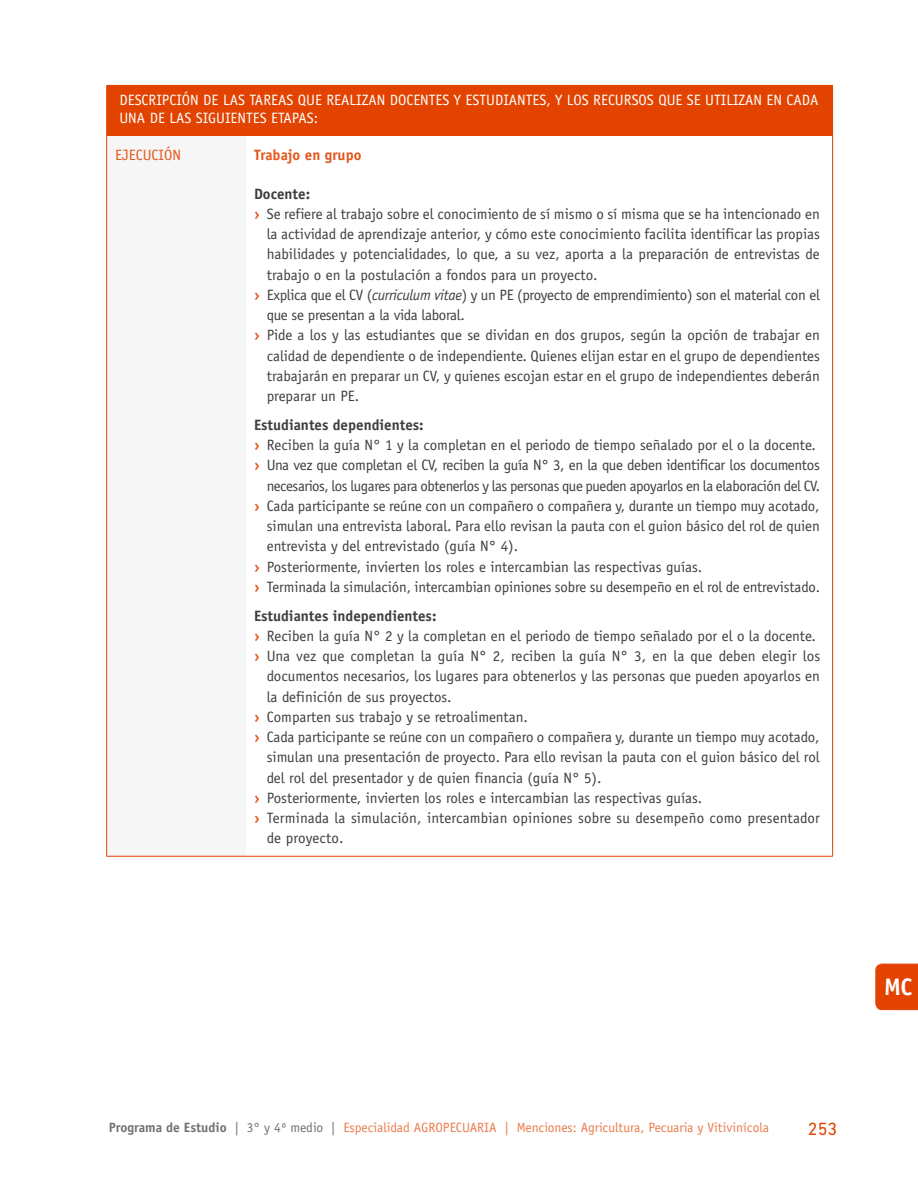
<style>
.page{position:relative;width:918px;height:1188px;background:#fff}
.page>*{position:absolute;margin:0;border:0;box-sizing:border-box;transform-origin:0 0}
.t1{font:700 24px "Officina Sans";color:#fff}
.t2{font:18px "DIN Next LT Pro";color:#e24301}
.t3{font:15px "Officina Sans";color:#3e3d40}
.t4{font:15px "Officina Sans";letter-spacing:-.02em;color:#3e3d40}
.t5{font:15px "Officina Sans";color:#fff}
.t6{font:15px "Officina Sans";letter-spacing:-.025em;color:#3e3d40}
.t7{font:700 15px "Officina Sans";color:#3e3d40}
.t8{font:700 15px "Officina Sans";color:#e5561b}
.t9{font:15px "Officina Sans";color:#e5561b}
.t10{font:13.5px "Officina Sans";color:#eb7c4d}
.s1{font-weight:700;color:#e5561b}
.s2{font-style:italic}
.s3{font-weight:700;color:#707172}
.s4{color:#707172}
</style>
<div class="page">
<svg style="left:875px;top:964px;width:43px;height:46px;background:#e24605"></svg>
<div style="left:107px;top:85px;width:726px;height:51px;background:#e24301"></div>
<div style="left:107px;top:136px;width:139px;height:720px;background:#f6f6f6"></div>
<hr style="left:106px;top:86px;width:1px;height:50px;background:#e24301">
<hr style="left:106px;top:856px;width:140px;height:1px;background:#e24301">
<hr style="left:246px;top:856px;width:138px;height:1px;background:#e24301">
<hr style="left:384px;top:856px;width:449px;height:1px;background:#e24301">
<hr style="left:106px;top:136px;width:1px;height:720px;background:#e24301">
<hr style="left:832px;top:136px;width:1px;height:720px;background:#e24301">
<hr style="left:106px;top:85px;width:140px;height:1px;background:#e24301">
<p class="t5" style="left:119px;top:91px;width:17px">Descr</p>
<p class="t5" style="left:156px;top:91px;width:102px">ipción de las tareas</p>
<p class="t5" style="left:298px;top:91px;width:9px">que</p>
<p class="t5" style="left:326px;top:91px;width:44px">rea lizan</p>
<p class="t5" style="left:390px;top:91px;width:9px">docentes</p>
<p class="t5" style="left:454px;top:91px;width:20px">y estud</p>
<p class="t5" style="left:503px;top:91px;width:14px">iantes</p>
<p class="t5" style="left:546px;top:91px;width:56px">, y los recursos</p>
<p class="t5" style="left:658px;top:91px;width:9px">que</p>
<p class="t5" style="left:687px;top:91px;width:60px">se utilizan</p>
<p class="t5" style="left:767px;top:91px;width:29px">en cada</p>
<p class="t5" style="left:119px;top:109px;width:10px">una</p>
<p class="t5" style="left:150px;top:109px;width:89px">de las siguientes</p>
<p class="t5" style="left:271px;top:109px;width:8px">etapas</p>
<p class="t5" style="left:314px;top:109px;width:6px">:</p>
<p class="t9" style="left:115px;top:146px;width:16px">Ejecuc</p>
<p class="t9" style="left:159px;top:146px;width:15px">ión</p>
<p class="t8" style="left:254px;top:146px;width:109px">Trabajo en grupo</p>
<p class="t7" style="left:254px;top:184px;width:58px">Docente:</p>
<p class="t3" style="left:254px;top:205px;width:567px"><span class="s1">›</span> Se refiere al trabajo sobre el conocimiento de sí mismo o sí misma que se ha intencionado en</p>
<p class="t3" style="left:267px;top:225px;width:555px">la actividad de aprendizaje anterior, y cómo este conocimiento facilita identificar las propias</p>
<p class="t3" style="left:267px;top:246px;width:555px">habilidades y potencialidades, lo que, a su vez, aporta a la preparación de entrevistas de</p>
<p class="t3" style="left:267px;top:266px;width:332px">trabajo o en la postulación a fondos para un proyecto.</p>
<p class="t4" style="left:254px;top:286px;width:568px"><span class="s1">›</span> Explica que el CV (<span class="s2">curriculum vitae</span>) y un PE (proyecto de emprendimiento) son el material con el</p>
<p class="t4" style="left:267px;top:306px;width:200px">que se presentan a la vida laboral.</p>
<p class="t3" style="left:254px;top:327px;width:567px"><span class="s1">›</span> Pide a los y las estudiantes que se dividan en dos grupos, según la opción de trabajar en</p>
<p class="t3" style="left:267px;top:347px;width:555px">calidad de dependiente o de independiente. Quienes elijan estar en el grupo de dependientes</p>
<p class="t3" style="left:267px;top:367px;width:555px">trabajarán en preparar un CV, y quienes escojan estar en el grupo de independientes deberán</p>
<p class="t3" style="left:267px;top:387px;width:94px">preparar un PE.</p>
<p class="t7" style="left:254px;top:416px;width:171px">Estudiantes dependientes:</p>
<p class="t3" style="left:254px;top:436px;width:563px"><span class="s1">›</span> Reciben la guía N° 1 y la completan en el periodo de tiempo señalado por el o la docente.</p>
<p class="t4" style="left:254px;top:457px;width:567px"><span class="s1">›</span> Una vez que completan el CV, reciben la guía N° 3, en la que deben identificar los documentos</p>
<p class="t6" style="left:267px;top:477px;width:555px">necesarios, los lugares para obtenerlos y las personas que pueden apoyarlos en la elaboración del CV.</p>
<p class="t3" style="left:254px;top:497px;width:567px"><span class="s1">›</span> Cada participante se reúne con un compañero o compañera y, durante un tiempo muy acotado,</p>
<p class="t3" style="left:267px;top:517px;width:555px">simulan una entrevista laboral. Para ello revisan la pauta con el guion básico del rol de quien</p>
<p class="t3" style="left:267px;top:538px;width:253px">entrevista y del entrevistado (guía N° 4).</p>
<p class="t3" style="left:254px;top:558px;width:450px"><span class="s1">›</span> Posteriormente, invierten los roles e intercambian las respectivas guías.</p>
<p class="t3" style="left:254px;top:578px;width:568px"><span class="s1">›</span> Terminada la simulación, intercambian opiniones sobre su desempeño en el rol de entrevistado.</p>
<p class="t7" style="left:254px;top:606px;width:184px">Estudiantes independientes:</p>
<p class="t3" style="left:254px;top:627px;width:563px"><span class="s1">›</span> Reciben la guía N° 2 y la completan en el periodo de tiempo señalado por el o la docente.</p>
<p class="t3" style="left:254px;top:647px;width:568px"><span class="s1">›</span> Una vez que completan la guía N° 2, reciben la guía N° 3, en la que deben elegir los</p>
<p class="t3" style="left:267px;top:668px;width:555px">documentos necesarios, los lugares para obtenerlos y las personas que pueden apoyarlos en</p>
<p class="t3" style="left:267px;top:688px;width:186px">la definición de sus proyectos.</p>
<p class="t3" style="left:254px;top:708px;width:275px"><span class="s1">›</span> Comparten sus trabajo y se retroalimentan.</p>
<p class="t3" style="left:254px;top:728px;width:567px"><span class="s1">›</span> Cada participante se reúne con un compañero o compañera y, durante un tiempo muy acotado,</p>
<p class="t3" style="left:267px;top:749px;width:555px">simulan una presentación de proyecto. Para ello revisan la pauta con el guion básico del rol</p>
<p class="t3" style="left:267px;top:769px;width:336px">del rol del presentador y de quien financia (guía N° 5).</p>
<p class="t3" style="left:254px;top:789px;width:450px"><span class="s1">›</span> Posteriormente, invierten los roles e intercambian las respectivas guías.</p>
<p class="t3" style="left:254px;top:809px;width:567px"><span class="s1">›</span> Terminada la simulación, intercambian opiniones sobre su desempeño como presentador</p>
<p class="t3" style="left:267px;top:830px;width:78px">de proyecto.</p>
<h1 class="t1" style="left:884px;top:972px;width:30px">MC</h1>
<p class="t10" style="left:109px;top:1120px;width:662px"><span class="s3">Programa de Estudio</span> <span class="s4">| 3° y 4º medio |</span> Especialidad AGROPECUARIA | Menciones: Agricultura, Pecuaria y Vitivinícola</p>
<p class="t2" style="left:808px;top:1118px;width:31px">253</p>
</div>
